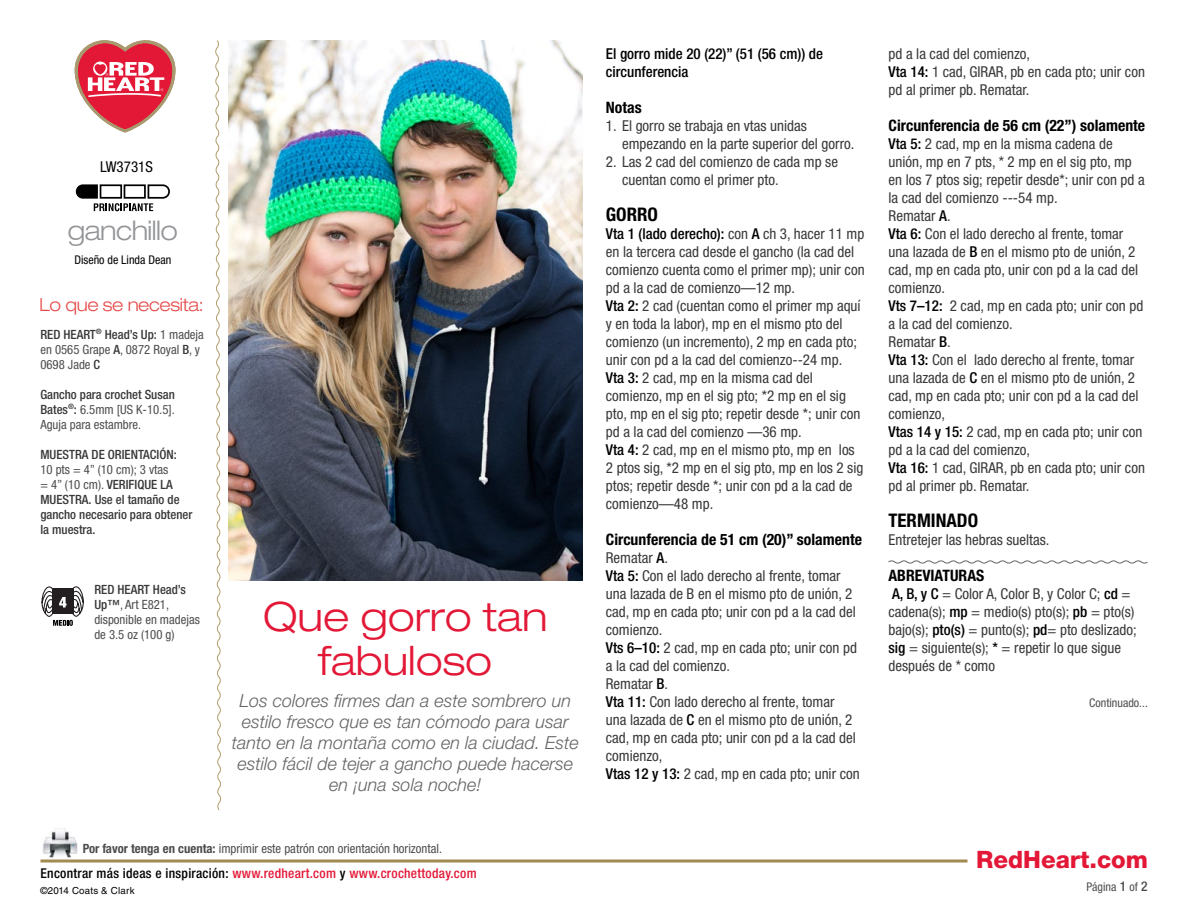
<style>
.page{position:relative;width:1188px;height:918px;background:#fff}
.page>*{position:absolute;margin:0;border:0;box-sizing:border-box;transform-origin:0 0}
.t1{font:300 expanded 40.5px/43.5px "Helvetica Neue LT Std";color:#e31837;text-align:center}
.t2{font:300 expanded 27px "Helvetica Neue LT Std";letter-spacing:-.02em;color:#939598}
.t3{font:800 24px "Helvetica Neue LT Std";color:#e31837}
.t4{font:700 condensed 18.75px "Helvetica Neue LT Std";color:#000}
.t5{font:italic 300 18px/21px "Helvetica Neue LT Std";color:#636466;text-align:center}
.t6{font:300 expanded 18px "Helvetica Neue LT Std";letter-spacing:-.02em;color:#e74b4b}
.t7{font:700 condensed 15.75px "Helvetica Neue LT Std";color:#000}
.t8{font:condensed 15px/18px "Helvetica Neue LT Std";color:#383839}
.t9{font:500 condensed 15px/18px "Helvetica Neue LT Std";color:#000}
.t10{font:condensed 15px "Helvetica Neue LT Std";color:#000}
.t11{font:500 condensed 13.5px "Helvetica Neue LT Std";letter-spacing:.02em;color:#e31837}
.t12{font:condensed 12.75px/15px "Helvetica Neue LT Std";color:#4d4d4f}
.t13{font:500 condensed 12.75px/15px "Helvetica Neue LT Std";color:#383839}
.t14{font:condensed 12px "Helvetica Neue LT Std";color:#4d4d4f}
.t15{font:condensed 12px "Helvetica Neue LT Std";color:#000}
.t16{font:9.75px "Helvetica LT Std";letter-spacing:.02em;color:#000}
.s1{font-weight:500;color:#383839}
.s2{font-weight:400;color:#4d4d4f}
.s3{font-weight:700}
.s4{color:#000}
.s5{font-weight:500;color:#000}
.s6{font-weight:500;font-size:13.5px}
</style>
<div class="page">
<hr style="left:40px;top:860px;width:928px;height:2px;background:#a18b50">
<img style="left:42px;top:828px;width:36px;height:30px">
<svg style="left:75px;top:40px;width:100px;height:92px"></svg>
<svg style="left:888px;top:560px;width:260px;height:4px"></svg>
<svg style="left:76px;top:184px;width:94px;height:27px"></svg>
<svg style="left:215px;top:40px;width:6px;height:771px"></svg>
<img style="left:229px;top:40px;width:353px;height:540px">
<svg style="left:41px;top:586px;width:43px;height:40px"></svg>
<p class="t10" style="left:100px;top:158px;width:54px">LW3731S</p>
<h2 class="t2" style="left:68px;top:214px;width:112px">ganchillo</h2>
<p class="t15" style="left:74px;top:253px;width:98px">Diseño de Linda Dean</p>
<p class="t6" style="left:40px;top:294px;width:166px">Lo que se necesita:</p>
<p class="t12" style="left:40px;top:327px;width:165px"><span class="s1">RED HEART</span><sup>®</sup> <span class="s1">Head’s Up:</span> 1 madeja en 0565 Grape <span class="s1">A</span>, 0872 Royal <span class="s1">B</span>, y<br>0698 Jade <span class="s1">C</span></p>
<p class="t12" style="left:40px;top:387px;width:136px;text-align:justify"><span class="s1">Gancho para crochet Susan Bates</span><sup>®</sup><span class="s1">:</span> 6.5mm [US K-10.5].<br>Aguja para estambre.</p>
<p class="t13" style="left:40px;top:446px;width:138px">MUESTRA DE ORIENTACIÓN:</p>
<p class="t13" style="left:40px;top:461px;width:154px"><span class="s2">10 pts = 4” (10 cm); 3 vtas<br>= 4” (10 cm).</span> VERIFIQUE LA<br>MUESTRA. Use el tamaño de gancho necesario para obtener la muestra.</p>
<p class="t12" style="left:94px;top:582px;width:107px"><span class="s1">RED HEART Head’s<br>Up™</span>, Art E821, disponible en madejas de 3.5 oz (100 g)</p>
<h1 class="t1" style="left:263px;top:594px;width:286px">Que gorro tan fabuloso</h1>
<p class="t5" style="left:232px;top:690px;width:348px">Los colores firmes dan a este sombrero un estilo fresco que es tan cómodo para usar tanto en la montaña como en la ciudad. Este estilo fácil de tejer a gancho puede hacerse en ¡una sola noche!</p>
<p class="t12" style="left:83px;top:841px;width:361px"><span class="s3">Por favor tenga en cuenta:</span> imprimir este patrón con orientación horizontal.</p>
<p class="t16" style="left:40px;top:885px;width:96px">©2014 Coats &amp; Clark</p>
<p class="t11" style="left:40px;top:865px;width:438px"><span class="s4">Encontrar más ideas e inspiración:</span> www.redheart.com <span class="s4">y</span> www.crochettoday.com</p>
<p class="t9" style="left:606px;top:44px;width:219px">El gorro mide 20 (22)” (51 (56 cm)) de circunferencia</p>
<p class="t7" style="left:606px;top:97px;width:37px">Notas</p>
<p class="t8" style="left:622px;top:116px;width:234px;text-indent:-16px">1. El gorro se trabaja en vtas unidas empezando en la parte superior del gorro.</p>
<p class="t8" style="left:622px;top:152px;width:217px;text-indent:-16px">2. Las 2 cad del comienzo de cada mp se cuentan como el primer pto.</p>
<p class="t4" style="left:606px;top:202px;width:54px">GORRO</p>
<p class="t8" style="left:606px;top:224px;width:260px"><span class="s5">Vta 1 (lado derecho):</span> con <span class="s5">A</span> ch 3, hacer 11 mp en la tercera cad desde el gancho (la cad del comienzo cuenta como el primer mp); unir con pd a la cad de comienzo—12 mp.<br><span class="s5">Vta 2:</span> 2 cad (cuentan como el primer mp aquí y en toda la labor), mp en el mismo pto del comienzo (un incremento), 2 mp en cada pto; unir con pd a la cad del comienzo--24 mp.<br><span class="s5">Vta 3:</span> 2 cad, mp en la misma cad del comienzo, mp en el sig pto; *2 mp en el sig pto, mp en el sig pto; repetir desde *; unir con pd a la cad del comienzo —36 mp.<br><span class="s5">Vta 4:</span> 2 cad, mp en el mismo pto, mp en los 2 ptos sig, *2 mp en el sig pto, mp en los 2 sig ptos; repetir desde *; unir con pd a la cad de comienzo—48 mp.</p>
<p class="t7" style="left:606px;top:529px;width:258px">Circunferencia de 51 cm (20)” solamente</p>
<p class="t8" style="left:606px;top:548px;width:255px">Rematar <span class="s5">A</span>.<br><span class="s5">Vta 5:</span> Con el lado derecho al frente, tomar una lazada de B en el mismo pto de unión, 2 cad, mp en cada pto; unir con pd a la cad del comienzo.<br><span class="s5">Vts 6–10:</span> 2 cad, mp en cada pto; unir con pd a la cad del comienzo.<br>Rematar <span class="s5">B</span>.<br><span class="s5">Vta 11:</span> Con lado derecho al frente, tomar<br>una lazada de <span class="s5">C</span> en el mismo pto de unión, 2 cad, mp en cada pto; unir con pd a la cad del comienzo,<br><span class="s5">Vtas 12 y 13:</span> 2 cad, mp en cada pto; unir con</p>
<p class="t8" style="left:889px;top:44px;width:258px">pd a la cad del comienzo,<br><span class="s5">Vta 14:</span> 1 cad, GIRAR, pb en cada pto; unir con pd al primer pb. Rematar.</p>
<p class="t7" style="left:889px;top:115px;width:258px">Circunferencia de 56 cm (22”) solamente</p>
<p class="t8" style="left:889px;top:134px;width:258px"><span class="s5">Vta 5:</span> 2 cad, mp en la misma cadena de unión, mp en 7 pts, * 2 mp en el sig pto, mp en los 7 ptos sig; repetir desde*; unir con pd a la cad del comienzo ---54 mp.<br>Rematar <span class="s5">A</span>.<br><span class="s5">Vta 6:</span> Con el lado derecho al frente, tomar una lazada de <span class="s5">B</span> en el mismo pto de unión, 2 cad, mp en cada pto, unir con pd a la cad del comienzo.<br><span class="s5">Vts 7–12:</span> 2 cad, mp en cada pto; unir con pd a la cad del comienzo.<br>Rematar <span class="s5">B</span>.<br><span class="s5">Vta 13:</span> Con el lado derecho al frente, tomar una lazada de <span class="s5">C</span> en el mismo pto de unión, 2 cad, mp en cada pto; unir con pd a la cad del comienzo,<br><span class="s5">Vtas 14 y 15:</span> 2 cad, mp en cada pto; unir con pd a la cad del comienzo,<br><span class="s5">Vta 16:</span> 1 cad, GIRAR, pb en cada pto; unir con pd al primer pb. Rematar.</p>
<p class="t4" style="left:889px;top:508px;width:91px">TERMINADO</p>
<p class="t8" style="left:889px;top:530px;width:162px">Entretejer las hebras sueltas.</p>
<p class="t7" style="left:889px;top:565px;width:97px">ABREVIATURAS</p>
<p class="t8" style="left:889px;top:584px;width:250px"><span class="s5">A, B, y C</span> = Color A, Color B, y Color C; <span class="s5">cd</span> = cadena(s); <span class="s5">mp</span> = medio(s) pto(s); <span class="s5">pb</span> = pto(s) bajo(s); <span class="s5">pto(s)</span> = punto(s); <span class="s5">pd</span>= pto deslizado; <span class="s5">sig</span> = siguiente(s); <span class="s5">*</span> = repetir lo que sigue después de * como</p>
<p class="t14" style="left:1089px;top:695px;width:60px">Continuado...</p>
<h3 class="t3" style="left:976px;top:845px;width:174px">RedHeart.com</h3>
<p class="t14" style="left:1087px;top:880px;width:63px">Página <span class="s6">1</span> of <span class="s6">2</span></p>
</div>
